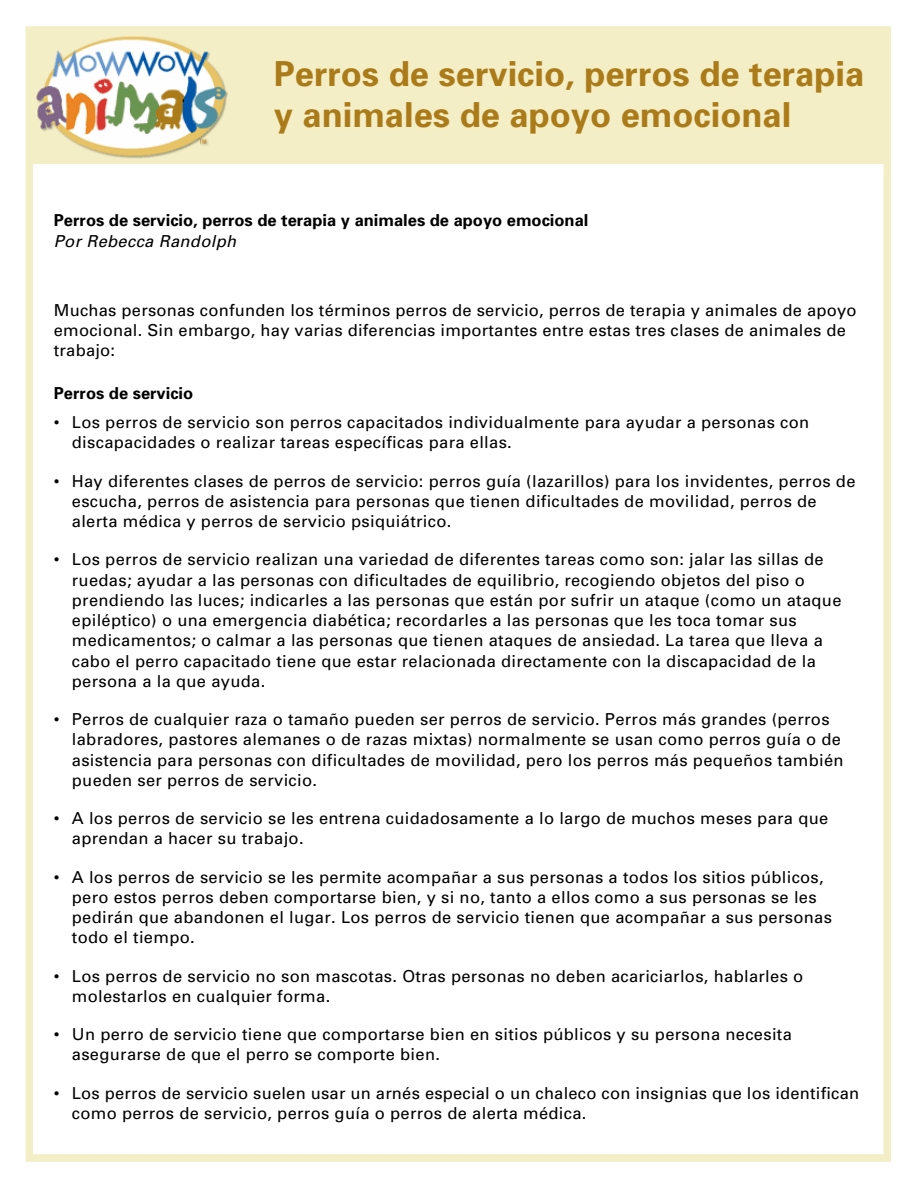
<style>
.page{position:relative;width:918px;height:1188px;background:#fff}
.page>*{position:absolute;margin:0;border:0;box-sizing:border-box;transform-origin:0 0}
.t1{font:700 34.5px/41.4px "Univers";color:#ab7b1a}
.t2{font:16.5px/20.2px "Univers";letter-spacing:.02em;color:#000}
.t3{font:700 16.5px "Univers";color:#000}
.t4{font:italic 16.5px "Univers";letter-spacing:.02em;color:#000}
</style>
<div class="page">
<div style="left:29px;top:30px;width:861px;height:134px;background:#f3eec5"></div>
<img style="left:36px;top:36px;width:192px;height:123px">
<div style="left:26px;top:26px;width:865px;height:1136px;border:8px solid #f3eec5"></div>
<h1 class="t1" style="left:274px;top:53px;width:592px">Perros de servicio, perros de terapia y animales de apoyo emocional</h1>
<p class="t3" style="left:54px;top:211px;width:536px">Perros de servicio, perros de terapia y animales de apoyo emocional</p>
<p class="t4" style="left:54px;top:232px;width:184px">Por Rebecca Randolph</p>
<p class="t2" style="left:54px;top:300px;width:804px">Muchas personas confunden los términos perros de servicio, perros de terapia y animales de apoyo emocional. Sin embargo, hay varias diferencias importantes entre estas tres clases de animales de trabajo:</p>
<p class="t3" style="left:54px;top:383px;width:141px">Perros de servicio</p>
<p class="t2" style="left:72px;top:412px;width:739px;text-indent:-18px">• Los perros de servicio son perros capacitados individualmente para ayudar a personas con discapacidades o realizar tareas específicas para ellas.</p>
<p class="t2" style="left:72px;top:471px;width:785px;text-indent:-18px">• Hay diferentes clases de perros de servicio: perros guía (lazarillos) para los invidentes, perros de escucha, perros de asistencia para personas que tienen dificultades de movilidad, perros de alerta médica y perros de servicio psiquiátrico.</p>
<p class="t2" style="left:72px;top:550px;width:771px;text-indent:-18px">• Los perros de servicio realizan una variedad de diferentes tareas como son: jalar las sillas de ruedas; ayudar a las personas con dificultades de equilibrio, recogiendo objetos del piso o prendiendo las luces; indicarles a las personas que están por sufrir un ataque (como un ataque epiléptico) o una emergencia diabética; recordarles a las personas que les toca tomar sus medicamentos; o calmar a las personas que tienen ataques de ansiedad. La tarea que lleva a cabo el perro capacitado tiene que estar relacionada directamente con la discapacidad de la persona a la que ayuda.</p>
<p class="t2" style="left:72px;top:709px;width:773px;text-indent:-18px">• Perros de cualquier raza o tamaño pueden ser perros de servicio. Perros más grandes (perros labradores, pastores alemanes o de razas mixtas) normalmente se usan como perros guía o de asistencia para personas con dificultades de movilidad, pero los perros más pequeños también pueden ser perros de servicio.</p>
<p class="t2" style="left:72px;top:808px;width:758px;text-indent:-18px">• A los perros de servicio se les entrena cuidadosamente a lo largo de muchos meses para que aprendan a hacer su trabajo.</p>
<p class="t2" style="left:72px;top:867px;width:762px;text-indent:-18px">• A los perros de servicio se les permite acompañar a sus personas a todos los sitios públicos, pero estos perros deben comportarse bien, y si no, tanto a ellos como a sus personas se les pedirán que abandonen el lugar. Los perros de servicio tienen que acompañar a sus personas todo el tiempo.</p>
<p class="t2" style="left:72px;top:966px;width:733px;text-indent:-18px">• Los perros de servicio no son mascotas. Otras personas no deben acariciarlos, hablarles o molestarlos en cualquier forma.</p>
<p class="t2" style="left:72px;top:1024px;width:722px;text-indent:-18px">• Un perro de servicio tiene que comportarse bien en sitios públicos y su persona necesita asegurarse de que el perro se comporte bien.</p>
<p class="t2" style="left:72px;top:1083px;width:789px;text-indent:-18px">• Los perros de servicio suelen usar un arnés especial o un chaleco con insignias que los identifican como perros de servicio, perros guía o perros de alerta médica.</p>
</div>
